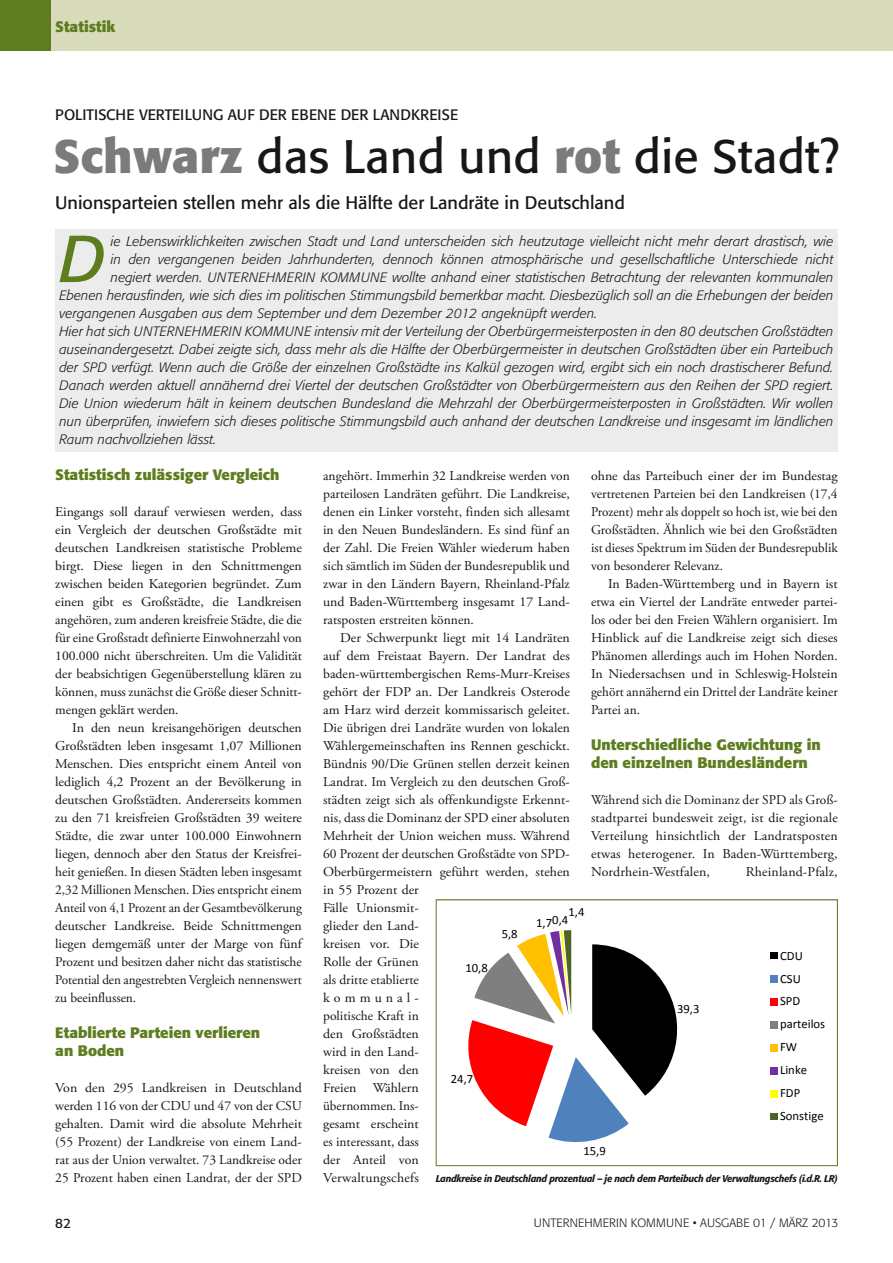
<style>
.page{position:relative;width:893px;height:1263px;background:#fff}
.page>*{position:absolute;margin:0;border:0;box-sizing:border-box;transform-origin:0 0}
.t1{font:italic 65.7px "Formata";color:#5e7d1f}
.t2{font:46.5px "Formata";color:#181716}
.t3{font:18px "Formata";color:#181716}
.t4{font:700 15px/18px "Formata";color:#5e7d1f}
.t5{font:15px "Formata";color:#181716}
.t6{font:13.5px/18px "Adobe Garamond Pro";color:#181716;text-align:justify}
.t7{font:italic 300 13.5px "Formata";letter-spacing:.01em;color:#181716}
.t8{font:13.5px "Formata";color:#181716}
.t9{font:12.75px "Calibri";color:#000}
.t10{font:12.6px/23px "Calibri";color:#000}
.t11{font:300 12px "Formata";color:#181716}
.t12{font:italic 500 9.75px "Formata";letter-spacing:-.025em;color:#181716;scale:.96 1}
.s1{font-weight:700;color:#7a7b7a}
</style>
<div class="page">
<div style="left:0;top:0;width:51px;height:51px;background:#5e7d1f"></div>
<div style="left:51px;top:0;width:842px;height:51px;background:#d9dcbb"></div>
<div style="left:55px;top:229px;width:783px;height:223px;background:#ececec"></div>
<svg style="left:468px;top:930px;width:310px;height:213px"></svg>
<div style="left:436px;top:899px;width:402px;height:267px;border:1px solid #5e7d1f"></div>
<p class="t4" style="left:55px;top:18px;width:62px">Statistik</p>
<p class="t5" style="left:55px;top:106px;width:404px">Politische Verteilung auf der Ebene der Landkreise</p>
<h2 class="t2" style="left:53px;top:128px;width:788px"><span class="s1">Schwarz</span> das Land und <span class="s1">rot</span> die Stadt?</h2>
<h3 class="t3" style="left:55px;top:192px;width:571px">Unionsparteien stellen mehr als die Hälfte der Landräte in Deutschland</h3>
<h1 class="t1" style="left:60px;top:220px;width:48px">D</h1>
<p class="t7" style="left:111px;top:233px;width:724px">ie Lebenswirklichkeiten zwischen Stadt und Land unterscheiden sich heutzutage vielleicht nicht mehr derart drastisch, wie</p>
<p class="t7" style="left:111px;top:251px;width:724px">in den vergangenen beiden Jahrhunderten, dennoch können atmosphärische und gesellschaftliche Unterschiede nicht</p>
<p class="t7" style="left:111px;top:269px;width:724px">negiert werden. UNTERNEHMERIN KOMMUNE wollte anhand einer statistischen Betrachtung der relevanten kommunalen</p>
<p class="t7" style="left:60px;top:287px;width:775px">Ebenen herausfinden, wie sich dies im politischen Stimmungsbild bemerkbar macht. Diesbezüglich soll an die Erhebungen der beiden</p>
<p class="t7" style="left:60px;top:305px;width:539px">vergangenen Ausgaben aus dem September und dem Dezember 2012 angeknüpft werden.</p>
<p class="t7" style="left:60px;top:323px;width:775px">Hier hat sich UNTERNEHMERIN KOMMUNE intensiv mit der Verteilung der Oberbürgermeisterposten in den 80 deutschen Großstädten</p>
<p class="t7" style="left:60px;top:341px;width:775px">auseinandergesetzt. Dabei zeigte sich, dass mehr als die Hälfte der Oberbürgermeister in deutschen Großstädten über ein Parteibuch</p>
<p class="t7" style="left:60px;top:359px;width:775px">der SPD verfügt. Wenn auch die Größe der einzelnen Großstädte ins Kalkül gezogen wird, ergibt sich ein noch drastischerer Befund.</p>
<p class="t7" style="left:60px;top:377px;width:775px">Danach werden aktuell annähernd drei Viertel der deutschen Großstädter von Oberbürgermeistern aus den Reihen der SPD regiert.</p>
<p class="t7" style="left:60px;top:395px;width:775px">Die Union wiederum hält in keinem deutschen Bundesland die Mehrzahl der Oberbürgermeisterposten in Großstädten. Wir wollen</p>
<p class="t7" style="left:60px;top:413px;width:775px">nun überprüfen, inwiefern sich dieses politische Stimmungsbild auch anhand der deutschen Landkreise und insgesamt im ländlichen</p>
<p class="t7" style="left:60px;top:431px;width:158px">Raum nachvollziehen lässt.</p>
<p class="t4" style="left:55px;top:466px;width:226px">Statistisch zulässiger Vergleich</p>
<p class="t6" style="left:55px;top:503px;width:248px">Eingangs soll darauf verwiesen werden, dass ein Vergleich der deutschen Großstädte mit deutschen Landkreisen statistische Probleme birgt. Diese liegen in den Schnittmengen zwischen beiden Kategorien begründet. Zum einen gibt es Großstädte, die Landkreisen angehören, zum anderen kreisfreie Städte, die die für eine Großstadt definierte Einwohnerzahl von 100.000 nicht überschreiten. Um die Validität der beabsichtigen Gegenüberstellung klären zu können, muss zunächst die Größe dieser Schnitt&shy;mengen geklärt werden.</p>
<p class="t6" style="left:55px;top:719px;width:248px;text-indent:17px">In den neun kreisangehörigen deutschen Großstädten leben insgesamt 1,07 Millionen Menschen. Dies entspricht einem Anteil von lediglich 4,2 Prozent an der Bevölkerung in deutschen Großstädten. Andererseits kommen zu den 71 kreisfreien Großstädten 39 weitere Städte, die zwar unter 100.000 Einwohnern liegen, dennoch aber den Status der Kreisfrei&shy;heit genießen. In diesen Städten leben insgesamt 2,32 Millionen Menschen. Dies entspricht einem Anteil von 4,1 Prozent an der Gesamtbevölkerung deutscher Landkreise. Beide Schnittmengen liegen demgemäß unter der Marge von fünf Prozent und besitzen daher nicht das statistische Potential den angestrebten Vergleich nennenswert zu beeinflussen.</p>
<p class="t4" style="left:55px;top:1024px;width:207px">Etablierte Parteien verlieren an Boden</p>
<p class="t6" style="left:55px;top:1079px;width:248px">Von den 295 Landkreisen in Deutschland werden 116 von der CDU und 47 von der CSU gehalten. Damit wird die absolute Mehrheit (55 Prozent) der Landkreise von einem Land&shy;rat aus der Union verwaltet. 73 Landkreise oder 25 Prozent haben einen Landrat, der der SPD</p>
<p class="t6" style="left:323px;top:467px;width:248px">angehört. Immerhin 32 Landkreise werden von parteilosen Landräten geführt. Die Landkreise, denen ein Linker vorsteht, finden sich allesamt in den Neuen Bundesländern. Es sind fünf an der Zahl. Die Freien Wähler wiederum haben sich sämtlich im Süden der Bundesrepublik und zwar in den Ländern Bayern, Rheinland-Pfalz und Baden-Württemberg insgesamt 17 Land&shy;ratsposten erstreiten können.</p>
<p class="t6" style="left:323px;top:629px;width:248px;text-align:left;text-indent:17px">Der Schwerpunkt liegt mit 14 Landräten auf dem Freistaat Bayern. Der Landrat des baden-württembergischen Rems-Murr-Kreises gehört der FDP an. Der Landkreis Osterode am Harz wird derzeit kommissarisch geleitet.<br>Die übrigen drei Landräte wurden von lokalen<br>Wählergemeinschaften ins Rennen geschickt.<br>Bündnis 90/Die Grünen stellen derzeit keinen<br>Landrat. Im Vergleich zu den deutschen Groß&shy;städten zeigt sich als offenkundigste Erkennt&shy;nis, dass die Dominanz der SPD einer absoluten<br>Mehrheit der Union weichen muss. Während<br>60 Prozent der deutschen Großstädte von SPD-<br>Oberbürgermeistern geführt werden, stehen in 55 Prozent der<br>Fälle Unionsmit-<br>glieder den Land-<br>kreisen vor. Die<br>Rolle der Grünen<br>als dritte etablierte<br>kommunal-<br>politische Kraft in<br>den Großstädten<br>wird in den Land-<br>kreisen von den<br>Freien Wählern<br>übernommen. Ins-<br>gesamt erscheint<br>es interessant, dass<br>der Anteil von<br>Verwaltungschefs</p>
<p class="t6" style="left:591px;top:467px;width:248px">ohne das Parteibuch einer der im Bundestag vertretenen Parteien bei den Landkreisen (17,4<br>Prozent) mehr als doppelt so hoch ist, wie bei den Großstädten. Ähnlich wie bei den Großstädten ist dieses Spektrum im Süden der Bundesrepublik von besonderer Relevanz.</p>
<p class="t6" style="left:591px;top:575px;width:248px;text-indent:17px">In Baden-Württemberg und in Bayern ist etwa ein Viertel der Landräte entweder partei&shy;los oder bei den Freien Wählern organisiert. Im Hinblick auf die Landkreise zeigt sich dieses Phänomen allerdings auch im Hohen Norden.<br>In Niedersachsen und in Schleswig-Holstein gehört annähernd ein Drittel der Landräte keiner Partei an.</p>
<p class="t4" style="left:591px;top:736px;width:231px">Unterschiedliche Gewichtung in den einzelnen Bundesländern</p>
<p class="t6" style="left:591px;top:791px;width:248px">Während sich die Dominanz der SPD als Groß&shy;stadtpartei bundesweit zeigt, ist die regionale Verteilung hinsichtlich der Landratsposten etwas heterogener. In Baden-Württemberg, Nordrhein-Westfalen,</p>
<p class="t6" style="left:746px;top:863px;width:93px">Rheinland-Pfalz,</p>
<p class="t10" style="left:568px;top:900px;width:17px">1,4</p>
<p class="t9" style="left:536px;top:915px;width:34px">1,7<sup>0,4</sup></p>
<p class="t10" style="left:502px;top:922px;width:17px">5,8</p>
<p class="t9" style="left:780px;top:947px;width:24px">CDU</p>
<p class="t10" style="left:780px;top:967px;width:47px">CSU<br>SPD parteilos<br>FW<br>Linke<br>FDP</p>
<p class="t9" style="left:780px;top:1108px;width:45px">Sonstige</p>
<p class="t10" style="left:465px;top:956px;width:24px">10,8</p>
<p class="t10" style="left:677px;top:997px;width:24px">39,3</p>
<p class="t10" style="left:451px;top:1067px;width:24px">24,7</p>
<p class="t10" style="left:583px;top:1139px;width:24px">15,9</p>
<p class="t12" style="left:436px;top:1173px;width:420px">Landkreise in Deutschland prozentual – je nach dem Parteibuch der Verwaltungschefs (i.d.R. LR)</p>
<p class="t8" style="left:55px;top:1215px;width:17px">82</p>
<p class="t11" style="left:534px;top:1216px;width:306px">UNTERNEHMERIN KOMMUNE • AUSGABE 01 / MÄRZ 2013</p>
</div>
